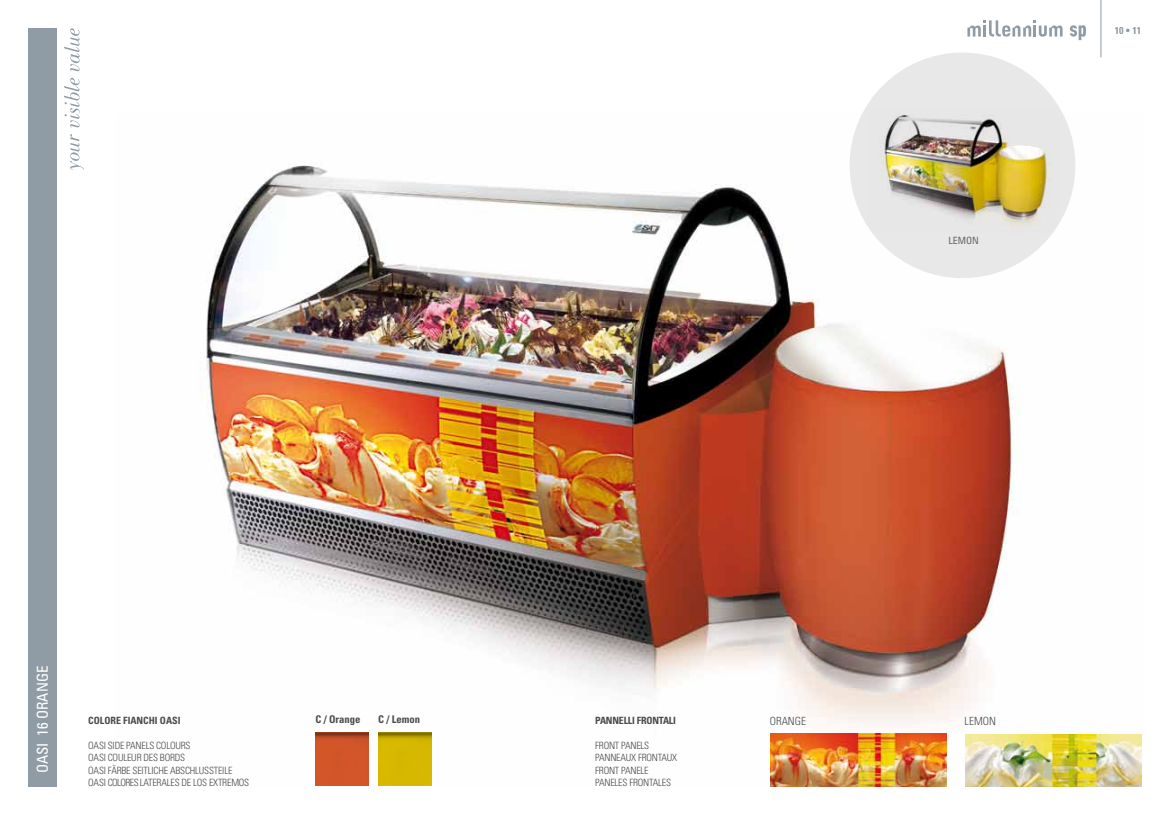
<style>
.page{position:relative;width:1170px;height:815px;background:#fff}
.page>*{position:absolute;margin:0;border:0;box-sizing:border-box;transform-origin:0 0}
.t1{font:condensed 15px "Univers LT Std";color:#fff}
.t2{font:300 condensed 11.25px "Univers LT Std";color:#4b4b4d}
.t3{font:700 condensed 10.62px "Univers LT Std";color:#4b4b4d}
.t4{font:300 condensed 10px/12.5px "Univers LT Std";letter-spacing:-.02em;color:#4b4b4d}
.t5{font:700 condensed 10px "Univers LT Std";letter-spacing:-.01em;color:#4b4b4d}
.t6{font:700 condensed 10px "Univers LT Std";color:#8f9ca5}
.t7{font:condensed 10px "Univers LT Std";color:#646567}
</style>
<div class="page">
<img style="left:200px;top:113px;width:942px;height:673px">
<div style="left:849px;top:53px;width:226px;height:225px;background:#e9e8e8;border-radius:50%"></div>
<div style="left:28px;top:28px;width:29px;height:759px;background:#8f9ca5"></div>
<svg style="left:70px;top:134px;width:14px;height:36px"></svg>
<svg style="left:64px;top:78px;width:15px;height:50px"></svg>
<svg style="left:64px;top:28px;width:16px;height:44px"></svg>
<hr style="left:1100px;top:0;width:1px;height:57px;background:#8f9ca5">
<svg style="left:1070px;top:25px;width:15px;height:15px"></svg>
<svg style="left:967px;top:20px;width:95px;height:17px"></svg>
<img style="left:770px;top:734px;width:176px;height:52px">
<img style="left:965px;top:734px;width:176px;height:53px">
<img style="left:315px;top:732px;width:54px;height:54px">
<img style="left:378px;top:732px;width:53px;height:54px">
<img style="left:866px;top:115px;width:191px;height:117px">
<p class="t7" style="left:948px;top:234px;width:32px">LEMON</p>
<p class="t6" style="left:1114px;top:24px;width:28px">10 • 11</p>
<h1 class="t1" style="left:33px;top:773px;width:109px;rotate:-90deg">OASI 16 ORANGE</h1>
<p class="t5" style="left:88px;top:714px;width:94px">COLORE FIANCHI OASI</p>
<p class="t4" style="left:88px;top:739px;width:162px">OASI SIDE PANELS COLOURS<br>OASI COULEUR DES BORDS<br>OASI FÄRBE SEITLICHE ABSCHLUSSTEILE<br>OASI COLORES LATERALES DE LOS EXTREMOS</p>
<p class="t3" style="left:315px;top:713px;width:46px">C / Orange</p>
<p class="t3" style="left:378px;top:713px;width:43px">C / Lemon</p>
<p class="t5" style="left:595px;top:714px;width:82px">PANNELLI FRONTALI</p>
<p class="t2" style="left:769px;top:714px;width:38px">ORANGE</p>
<p class="t2" style="left:964px;top:714px;width:33px">LEMON</p>
<p class="t4" style="left:595px;top:739px;width:84px">FRONT PANELS<br>PANNEAUX FRONTAUX<br>FRONT PANELE<br>PANELES FRONTALES</p>
</div>
